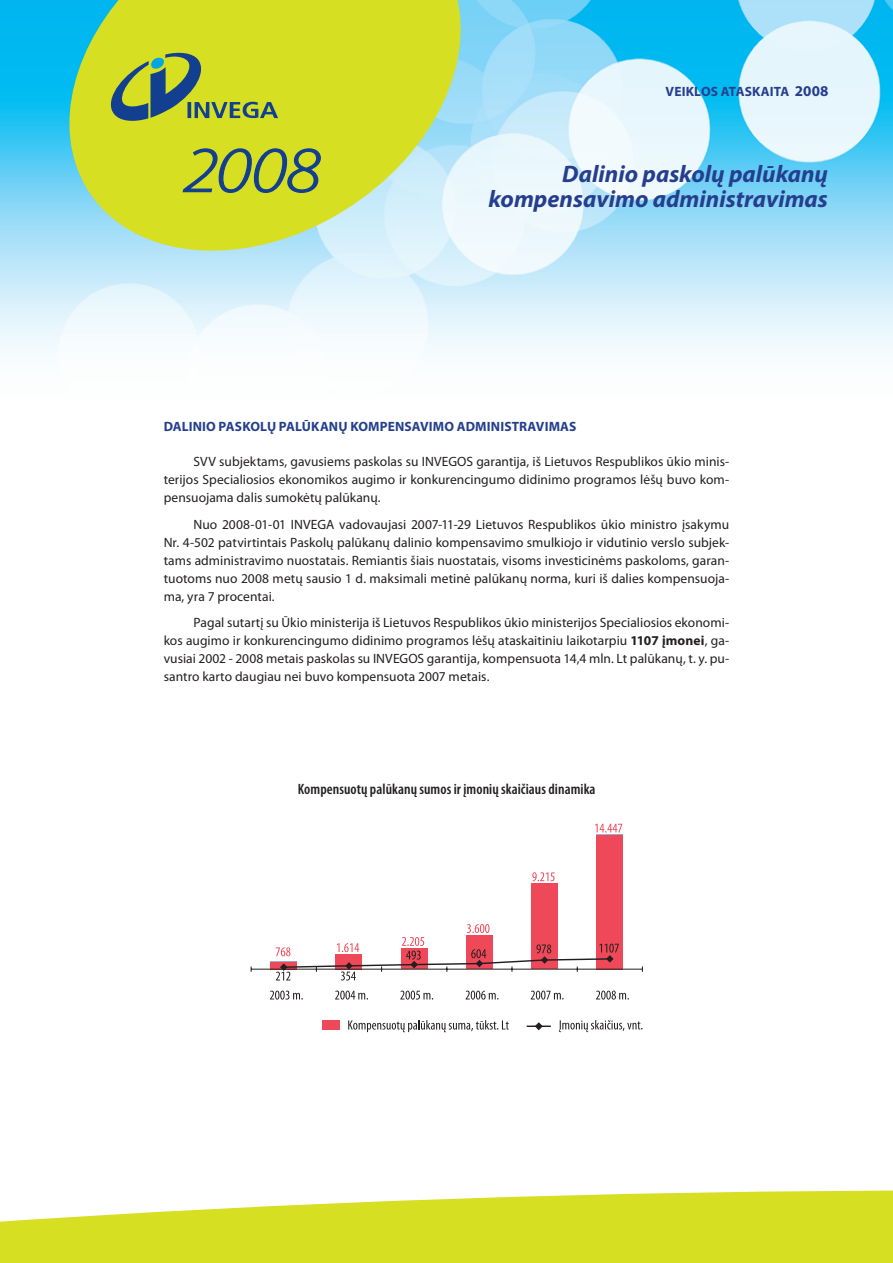
<style>
.page{position:relative;width:893px;height:1263px;background:#fff}
.page>*{position:absolute;margin:0;border:0;box-sizing:border-box;transform-origin:0 0}
.t1{font:italic 300 64.65px "Myriad Pro";color:#123f90;scale:1.19 1}
.t2{font:italic 700 24px/25.5px "Myriad Pro";color:#253f8e;text-align:right}
.t3{font:600 condensed 15px "Myriad Pro";letter-spacing:.005em;color:#231f20}
.t4{font:13.5px/18px "Myriad Pro";letter-spacing:.005em;color:#231f20;text-align:justify}
.t5{font:700 13.5px "Myriad Pro";letter-spacing:.01em;color:#253f8e}
.s1{font-size:15px}
.s2{font-weight:700}
</style>
<div class="page">
<img style="left:0;top:0;width:893px;height:353px">
<svg style="left:0;top:1190px;width:892px;height:73px;fill:#d6df21"></svg>
<svg style="left:68px;top:0;width:393px;height:252px;fill:#d6df21"></svg>
<svg style="left:105px;top:51px;width:173px;height:72px"></svg>
<svg style="left:182px;top:148px;width:139px;height:46px"></svg>
<svg style="left:892px;top:1190px;width:1px;height:73px"></svg>
<div style="left:271px;top:962px;width:26px;height:7px;background:#ef4858"></div>
<div style="left:531px;top:884px;width:27px;height:85px;background:#ef4858"></div>
<div style="left:597px;top:835px;width:26px;height:134px;background:#ef4858"></div>
<svg style="left:532px;top:872px;width:23px;height:9px"></svg>
<svg style="left:595px;top:824px;width:27px;height:9px"></svg>
<svg style="left:270px;top:990px;width:33px;height:9px"></svg>
<svg style="left:335px;top:990px;width:33px;height:9px"></svg>
<svg style="left:400px;top:990px;width:33px;height:9px"></svg>
<svg style="left:466px;top:990px;width:32px;height:9px"></svg>
<svg style="left:531px;top:990px;width:33px;height:9px"></svg>
<svg style="left:596px;top:990px;width:33px;height:9px"></svg>
<hr style="left:251px;top:969px;width:391px;height:1px;background:#231f20">
<svg style="left:276px;top:924px;width:343px;height:56px"></svg>
<div style="left:322px;top:1020px;width:18px;height:10px;background:#ef4858"></div>
<svg style="left:348px;top:1020px;width:161px;height:12px"></svg>
<svg style="left:559px;top:1020px;width:83px;height:12px"></svg>
<hr style="left:527px;top:1025px;width:24px;height:2px;background:#231f20">
<svg style="left:534px;top:1022px;width:9px;height:8px"></svg>
<h1 class="t1" style="left:183px;top:136px;width:117px">2008</h1>
<p class="t5" style="left:666px;top:84px;width:164px">VEIKLOS ATASKAITA <span class="s1">2008</span></p>
<h2 class="t2" style="left:488px;top:161px;width:341px">Dalinio paskolų palūkanų kompensavimo administravimas</h2>
<p class="t5" style="left:164px;top:419px;width:125px">DALINIO PASKOLŲ PALŪKA</p>
<p class="t5" style="left:329px;top:419px;width:32px">NŲ KOMPE</p>
<p class="t5" style="left:395px;top:419px;width:73px">NSAVIMO ADM</p>
<p class="t5" style="left:487px;top:419px;width:91px">INISTRAVIMAS</p>
<p class="t4" style="left:164px;top:453px;width:567px;text-indent:30px">SVV subjektams, gavusiems paskolas su INVEGOS garantija, iš Lietuvos Respublikos ūkio minis&shy;terijos Specialiosios ekonomikos augimo ir konkurencingumo didinimo programos lėšų buvo kom&shy;pensuojama dalis sumokėtų palūkanų.</p>
<p class="t4" style="left:164px;top:515px;width:567px;text-indent:30px">Nuo 2008-01-01 INVEGA vadovaujasi 2007-11-29 Lietuvos Respublikos ūkio ministro įsakymu Nr. 4-502 patvirtintais Paskolų palūkanų dalinio kompensavimo smulkiojo ir vidutinio verslo subjek&shy;tams administravimo nuostatais. Remiantis šiais nuostatais, visoms investicinėms paskoloms, garan&shy;tuotoms nuo 2008 metų sausio 1 d. maksimali metinė palūkanų norma, kuri iš dalies kompensuoja&shy;ma, yra 7 procentai.</p>
<p class="t4" style="left:164px;top:614px;width:567px;text-indent:30px">Pagal sutartį su Ūkio ministerija iš Lietuvos Respublikos ūkio ministerijos Specialiosios ekonomi&shy;kos augimo ir konkurencingumo didinimo programos lėšų ataskaitiniu laikotarpiu <span class="s2">1107 ĮMONEI</span>, ga&shy;vusiai 2002 - 2008 metais paskolas su INVEGOS garantija, kompensuota 14,4 mln. Lt palūkanų, t. y. pu&shy;santro karto daugiau nei buvo kompensuota 2007 metais.</p>
<p class="t3" style="left:298px;top:780px;width:299px">Kompensuotų palūkanų sumos ir įmonių skaičiaus dinamika</p>
</div>
